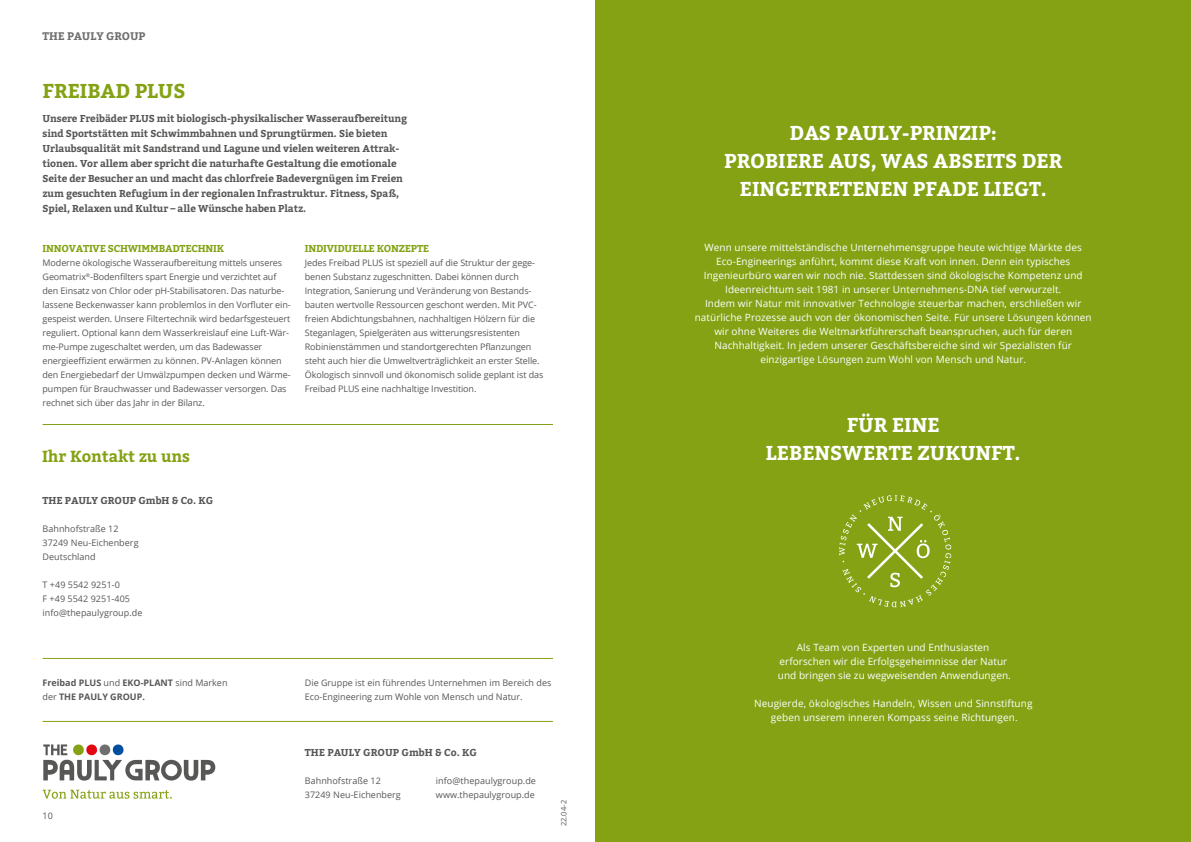
<style>
.page{position:relative;width:1191px;height:842px;background:#fff}
.page>*{position:absolute;margin:0;border:0;box-sizing:border-box;transform-origin:0 0}
.t1{font:700 20px/28px "Bitter";letter-spacing:-.005em;color:#fff;text-align:center}
.t2{font:700 20px "Bitter";letter-spacing:-.005em;color:#84a214}
.t3{font:700 16px "Bitter";letter-spacing:-.005em;color:#84a214}
.t4{font:700 11px "Bitter";letter-spacing:-.005em;color:#706f6f}
.t5{font:10px/14px "Open Sans";letter-spacing:.005em;color:#fff;text-align:center}
.t6{font:700 10px/15px "Bitter";letter-spacing:-.01em;color:#575756}
.t7{font:700 10px "Bitter";letter-spacing:-.02em;color:#84a214}
.t8{font:9px/14px "Open Sans";letter-spacing:-.01em;color:#575756}
.t9{font:700 9px/14px "Open Sans";color:#575756}
.t10{font:7.5px "Open Sans";color:#575756}
.s1{font-style:inherit}
.s2{font-weight:400}
</style>
<div class="page">
<div style="left:595px;top:0;width:596px;height:842px;background:#84a214"></div>
<hr style="left:43px;top:721px;width:510px;height:1px;background:#84a214">
<hr style="left:43px;top:658px;width:510px;height:1px;background:#84a214">
<svg style="left:43px;top:744px;width:172px;height:37px"></svg>
<svg style="left:43px;top:790px;width:129px;height:9px"></svg>
<hr style="left:43px;top:424px;width:510px;height:1px;background:#84a214">
<svg style="left:839px;top:495px;width:112px;height:112px"></svg>
<p class="t4" style="left:43px;top:30px;width:105px">THE PAULY GROUP</p>
<h1 class="t2" style="left:43px;top:79px;width:144px">FREIBAD PLUS</h1>
<p class="t6" style="left:43px;top:111px;width:366px">Unsere Freibäder PLUS mit biologisch-physikalischer Wasseraufbereitung sind Sportstätten mit Schwimmbahnen und Sprungtürmen. Sie bieten Urlaubsqualität mit Sandstrand und Lagune und vielen weiteren Attrak&shy;tionen. Vor allem aber spricht die naturhafte Gestaltung die emotionale Seite der Besucher an und macht das chlorfreie Badevergnügen im Freien zum gesuchten Refugium in der regionalen Infrastruktur. Fitness, Spaß, Spiel, Relaxen und Kultur – alle Wünsche haben Platz.</p>
<p class="t7" style="left:43px;top:243px;width:183px">INNOVATIVE SCHWIMMBADTECHNIK</p>
<p class="t8" style="left:43px;top:256px;width:250px">Moderne ökologische Wasseraufbereitung mittels unseres Geomatrix<sup>®</sup>-Bodenfilters spart Energie und verzichtet auf den Einsatz von Chlor oder pH-Stabilisatoren. Das naturbe&shy;lassene Beckenwasser kann problemlos in den Vorfluter ein&shy;gespeist werden. Unsere Filtertechnik wird bedarfsgesteuert reguliert. Optional kann dem Wasserkreislauf eine Luft-Wär&shy;me-Pumpe zugeschaltet werden, um das Badewasser energieeffizient erwärmen zu können. PV-Anlagen können den Energiebedarf der Umwälzpumpen decken und Wärme&shy;pumpen für Brauchwasser und Badewasser versorgen. Das rechnet sich über das Jahr in der Bilanz.</p>
<p class="t7" style="left:305px;top:243px;width:126px">INDIVIDUELLE KONZEPTE</p>
<p class="t8" style="left:305px;top:256px;width:240px">Jedes Freibad PLUS ist speziell auf die Struktur der gege&shy;benen Substanz zugeschnitten. Dabei können durch Integration, Sanierung und Veränderung von Bestands&shy;bauten wertvolle Ressourcen geschont werden. Mit PVC&shy;freien Abdichtungsbahnen, nachhaltigen Hölzern für die Steganlagen, Spielgeräten aus witterungsresistenten Robinienstämmen und standortgerechten Pflanzungen steht auch hier die Umweltverträglichkeit an erster Stelle.<br>Ökologisch sinnvoll und ökonomisch solide geplant ist das Freibad PLUS eine nachhaltige Investition.</p>
<h2 class="t3" style="left:42px;top:447px;width:149px">Ihr Kontakt zu uns</h2>
<p class="t6" style="left:43px;top:493px;width:172px">THE PAULY GROUP GmbH &amp; Co. KG</p>
<p class="t8" style="left:43px;top:522px;width:98px">Bahnhofstraße 12<br>37249 Neu-Eichenberg<br>Deutschland</p>
<p class="t8" style="left:43px;top:578px;width:101px">T +49 5542 <span class="s1">9251</span>-0<br>F +49 5542 <span class="s1">9251</span>-<span class="s1">405 </span>info@thepaulygroup.de</p>
<p class="t9" style="left:43px;top:676px;width:186px">Freibad PLUS <span class="s2">und</span> EKO-PLANT <span class="s2">sind Marken der</span> THE PAULY GROUP.</p>
<p class="t8" style="left:305px;top:676px;width:248px">Die Gruppe ist ein führendes Unternehmen im Bereich des<br>Eco-Engineering zum Wohle von Mensch und Natur.</p>
<p class="t8" style="left:43px;top:809px;width:12px">10</p>
<p class="t6" style="left:305px;top:745px;width:173px">THE PAULY GROUP GmbH &amp; Co. KG</p>
<p class="t8" style="left:305px;top:774px;width:98px">Bahnhofstraße 12<br>37249 Neu-Eichenberg</p>
<p class="t8" style="left:436px;top:774px;width:101px">info@thepaulygroup.de www.thepaulygroup.de</p>
<p class="t10" style="left:558px;top:826px;width:28px;rotate:-90deg">22.04-2</p>
<h1 class="t1" style="left:724px;top:119px;width:339px">DAS PAULY-PRINZIP:<br>PROBIERE AUS, WAS ABSEITS DER<br>EINGETRETENEN PFADE LIEGT.</h1>
<p class="t5" style="left:695px;top:240px;width:398px">Wenn unsere mittelständische Unternehmensgruppe heute wichtige Märkte des Eco-Engineerings anführt, kommt diese Kraft von innen. Denn ein typisches Ingenieurbüro waren wir noch nie. Stattdessen sind ökologische Kompetenz und Ideenreichtum seit 1981 in unserer Unternehmens-DNA tief verwurzelt.<br>Indem wir Natur mit innovativer Technologie steuerbar machen, erschließen wir natürliche Prozesse auch von der ökonomischen Seite. Für unsere Lösungen können wir ohne Weiteres die Weltmarktführerschaft beanspruchen, auch für deren Nachhaltigkeit. In jedem unserer Geschäftsbereiche sind wir Spezialisten für einzigartige Lösungen zum Wohl von Mensch und Natur.</p>
<h1 class="t1" style="left:766px;top:411px;width:256px">FÜR EINE<br>LEBENSWERTE ZUKUNFT.</h1>
<p class="t5" style="left:778px;top:640px;width:234px">Als Team von Experten und Enthusiasten erforschen wir die Erfolgsgeheimnisse der Natur und bringen sie zu wegweisenden Anwendungen.</p>
<p class="t5" style="left:754px;top:696px;width:280px">Neugierde, ökologisches Handeln, Wissen und Sinnstiftung geben unserem inneren Kompass seine Richtungen.</p>
</div>
